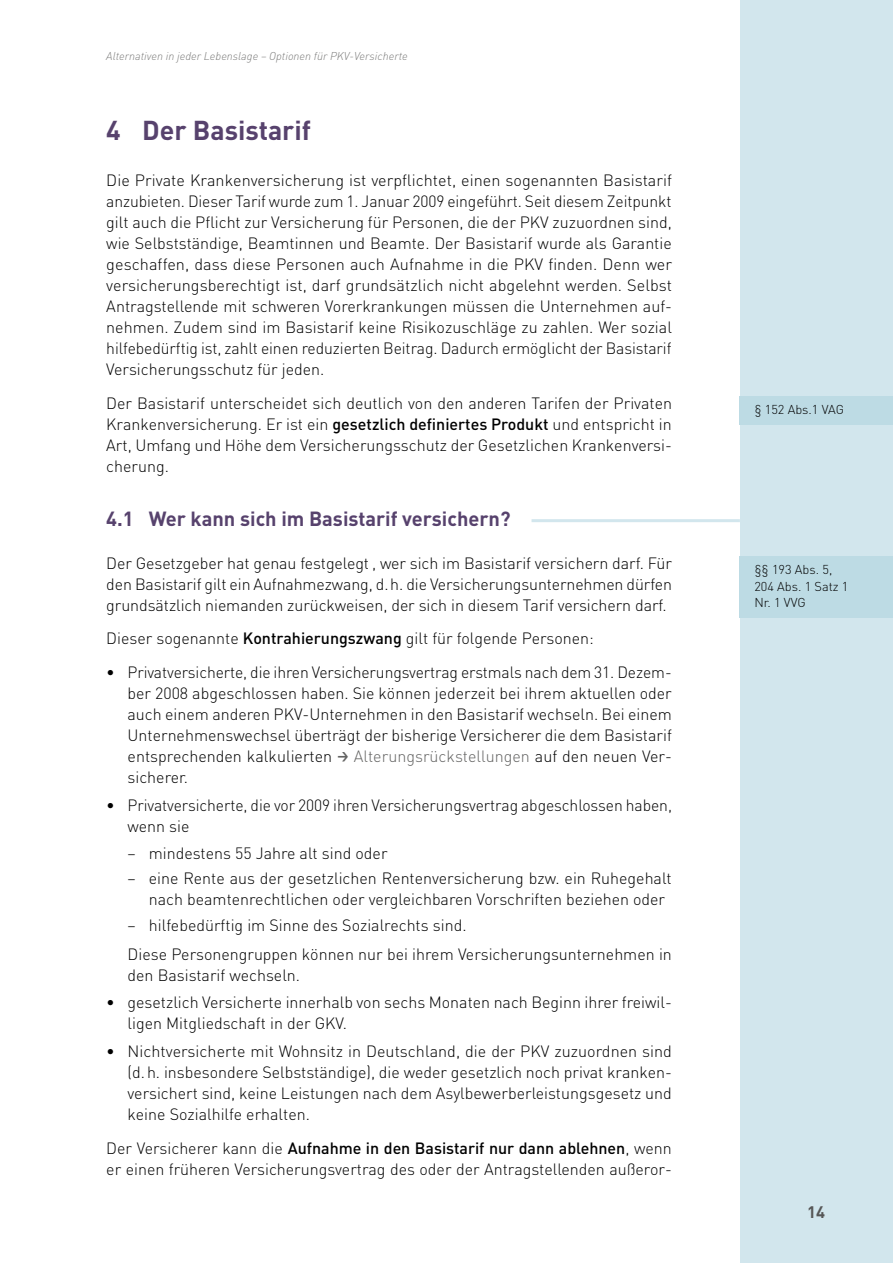
<style>
.page{position:relative;width:893px;height:1263px;background:#fff}
.page>*{position:absolute;margin:0;border:0;box-sizing:border-box;transform-origin:0 0}
.t1{font:700 27px "DINOT";color:#57426d}
.t2{font:700 20.25px "DINOT";color:#57426d}
.t3{font:700 16.5px "DINOT";color:#565656}
.t4{font:300 16.2px/21px "DINOT";color:#000;text-align:justify}
.t5{font:300 12.75px/16.5px "DINOT";color:#000}
.t6{font:italic 300 11.25px "DIN";color:#7b7b7a}
.s1{font-weight:500}
.s2{font-family:"GD Vtype";font-weight:500;color:#636362}
.s3{color:#636362}
</style>
<div class="page">
<div style="left:740px;top:0;width:153px;height:1263px;background:#d2e6ed"></div>
<hr style="left:531px;top:519px;width:209px;height:3px;background:#d2e6ed">
<div style="left:740px;top:396px;width:153px;height:29px;background:#bddbe4"></div>
<div style="left:740px;top:556px;width:153px;height:61px;background:#bddbe4"></div>
<p class="t6" style="left:106px;top:49px;width:303px">Alternativen in jeder Lebenslage – Optionen für PKV-Versicherte</p>
<h1 class="t1" style="left:106px;top:112px;width:206px">4 Der Basistarif</h1>
<p class="t4" style="left:106px;top:169px;width:567px">Die Private Krankenversicherung ist verpflichtet, einen sogenannten Basistarif anzubieten. Dieser Tarif wurde zum 1. Januar 2009 eingeführt. Seit diesem Zeitpunkt gilt auch die Pflicht zur Versicherung für Personen, die der PKV zuzuordnen sind, wie Selbstständige, Beamtinnen und Beamte. Der Basistarif wurde als Garantie geschaffen, dass diese Personen auch Aufnahme in die PKV finden. Denn wer versicherungsberechtigt ist, darf grundsätzlich nicht abgelehnt werden. Selbst Antragstellende mit schweren Vorerkrankungen müssen die Unternehmen auf&shy;nehmen. Zudem sind im Basistarif keine Risikozuschläge zu zahlen. Wer sozial hilfebedürftig ist, zahlt einen reduzierten Beitrag. Dadurch ermöglicht der Basistarif Versicherungsschutz für jeden.</p>
<p class="t4" style="left:106px;top:392px;width:567px">Der Basistarif unterscheidet sich deutlich von den anderen Tarifen der Privaten Krankenversicherung. Er ist ein <span class="s1">gesetzlich definiertes Produkt</span> und entspricht in Art, Umfang und Höhe dem Versicherungsschutz der Gesetzlichen Krankenversi&shy;cherung.</p>
<p class="t2" style="left:106px;top:505px;width:406px">4.1 Wer kann sich im Basistarif versichern?</p>
<p class="t4" style="left:106px;top:552px;width:567px">Der Gesetzgeber hat genau festgelegt , wer sich im Basistarif versichern darf. Für den Basistarif gilt ein Aufnahmezwang, d.h. die Versicherungsunternehmen dürfen grundsätzlich niemanden zurückweisen, der sich in diesem Tarif versichern darf.</p>
<p class="t4" style="left:106px;top:627px;width:489px">Dieser sogenannte <span class="s1">Kontrahierungszwang</span> gilt für folgende Personen:</p>
<p class="t4" style="left:128px;top:661px;width:546px;text-indent:-21px">• Privatversicherte, die ihren Versicherungsvertrag erstmals nach dem 31. Dezem&shy;ber 2008 abgeschlossen haben. Sie können jederzeit bei ihrem aktuellen oder auch einem anderen PKV-Unternehmen in den Basistarif wechseln. Bei einem Unternehmenswechsel überträgt der bisherige Versicherer die dem Basistarif entsprechenden kalkulierten <span class="s2">→</span> <span class="s3">Alterungsrückstellungen</span> auf den neuen Ver&shy;sicherer.</p>
<p class="t4" style="left:128px;top:793px;width:546px;text-indent:-21px">• Privatversicherte, die vor 2009 ihren Versicherungsvertrag abgeschlossen haben, wenn sie</p>
<p class="t4" style="left:128px;top:842px;width:261px">– mindestens 55 Jahre alt sind oder</p>
<p class="t4" style="left:149px;top:867px;width:524px;text-indent:-21px">– eine Rente aus der gesetzlichen Rentenversicherung bzw. ein Ruhegehalt nach beamtenrechtlichen oder vergleichbaren Vorschriften beziehen oder</p>
<p class="t4" style="left:128px;top:909px;width:546px;line-height:29.5px">– hilfebedürftig im Sinne des Sozialrechts sind.<br>Diese Personengruppen können nur bei ihrem Versicherungsunternehmen in</p>
<p class="t4" style="left:128px;top:964px;width:174px">den Basistarif wechseln.</p>
<p class="t4" style="left:128px;top:991px;width:546px;text-indent:-21px">• gesetzlich Versicherte innerhalb von sechs Monaten nach Beginn ihrer freiwil&shy;ligen Mitgliedschaft in der GKV.</p>
<p class="t4" style="left:128px;top:1040px;width:546px;text-indent:-21px">• Nichtversicherte mit Wohnsitz in Deutschland, die der PKV zuzuordnen sind (d.h. insbesondere Selbstständige), die weder gesetzlich noch privat kranken&shy;versichert sind, keine Leistungen nach dem Asylbewerberleistungsgesetz und keine Sozialhilfe erhalten.</p>
<p class="t4" style="left:106px;top:1136px;width:567px">Der Versicherer kann die <span class="s1">Aufnahme in den Basistarif nur dann ablehnen</span>, wenn er einen früheren Versicherungsvertrag des oder der Antragstellenden außeror-</p>
<p class="t5" style="left:754px;top:401px;width:91px">§ 152 Abs.1 VAG</p>
<p class="t5" style="left:754px;top:561px;width:96px">§§ 193 Abs. 5,<br>204 Abs. 1 Satz 1<br>Nr. 1 VVG</p>
<p class="t3" style="left:807px;top:1201px;width:19px">14</p>
</div>
